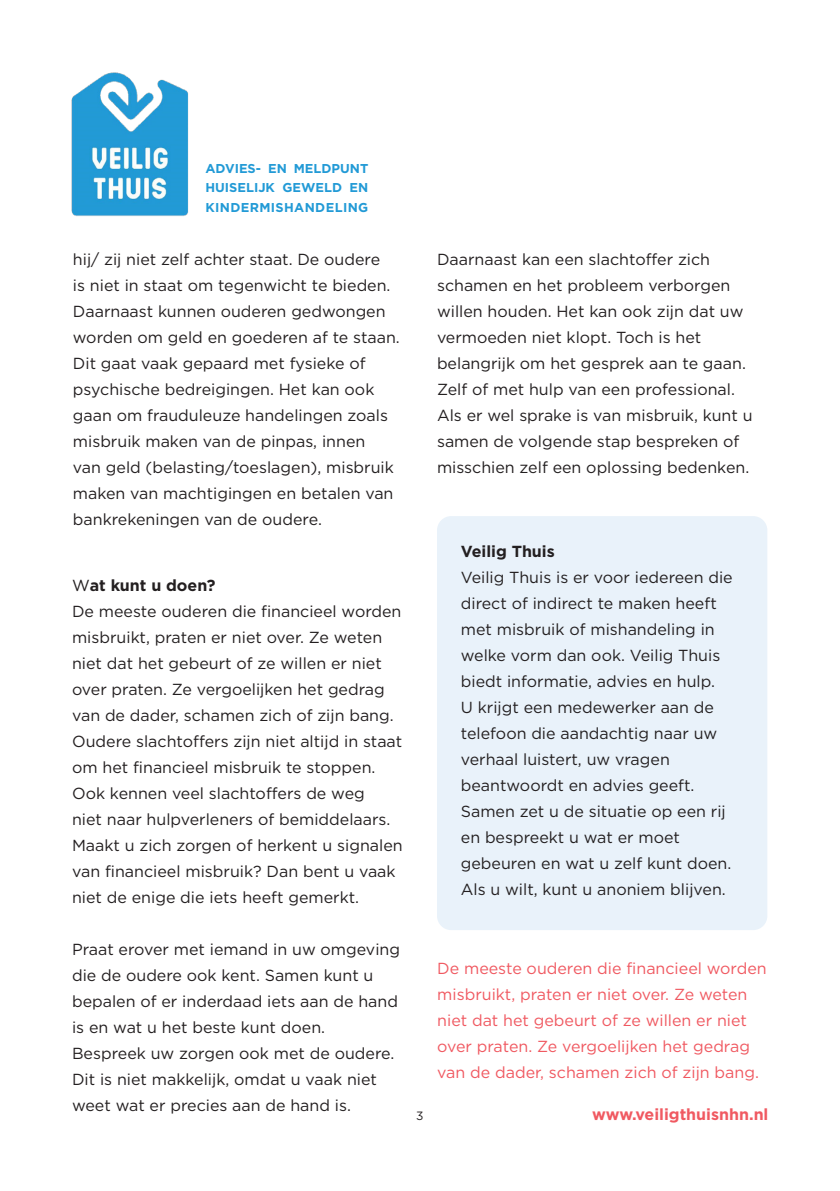
<style>
.page{position:relative;width:840px;height:1191px;background:#fff}
.page>*{position:absolute;margin:0;border:0;box-sizing:border-box;transform-origin:0 0}
.t1{font:16px/26px "Gotham";color:#231f20}
.t2{font:16px/26px "Gotham";color:#f05961}
.t3{font:700 16px "Gotham";color:#231f20}
.t4{font:700 16px "Gotham";color:#f05961}
.t5{font:700 12.8px/19.4px "Gotham";color:#229ad6;text-align:justify}
.t6{font:12px "Gotham";color:#231f20}
.s1{font-weight:400}
</style>
<div class="page">
<img style="left:71px;top:72px;width:118px;height:144px">
<div style="left:437px;top:516px;width:329px;height:414px;background:#e9f2fa;border-radius:14px"></div>
<p class="t5" style="left:205px;top:159px;width:164px">ADVIES- EN MELDPUNT HUISELIJK GEWELD EN KINDERMISHANDELING</p>
<p class="t1" style="left:73px;top:246px;width:328px">hij/ zij niet zelf achter staat. De oudere<br>is niet in staat om tegenwicht te bieden.<br>Daarnaast kunnen ouderen gedwongen worden om geld en goederen af te staan.<br>Dit gaat vaak gepaard met fysieke of psychische bedreigingen. Het kan ook gaan om frauduleuze handelingen zoals misbruik maken van de pinpas, innen<br>van geld (belasting/toeslagen), misbruik maken van machtigingen en betalen van bankrekeningen van de oudere.</p>
<p class="t3" style="left:72px;top:574px;width:145px"><span class="s1">W</span>at kunt u doen?</p>
<p class="t1" style="left:72px;top:598px;width:332px">De meeste ouderen die financieel worden misbruikt, praten er niet over. Ze weten niet dat het gebeurt of ze willen er niet over praten. Ze vergoelijken het gedrag van de dader, schamen zich of zijn bang.<br>Oudere slachtoffers zijn niet altijd in staat om het financieel misbruik te stoppen.<br>Ook kennen veel slachtoffers de weg<br>niet naar hulpverleners of bemiddelaars.<br>Maakt u zich zorgen of herkent u signalen van financieel misbruik? Dan bent u vaak niet de enige die iets heeft gemerkt.</p>
<p class="t1" style="left:72px;top:936px;width:329px">Praat erover met iemand in uw omgeving die de oudere ook kent. Samen kunt u bepalen of er inderdaad iets aan de hand is en wat u het beste kunt doen.</p>
<p class="t1" style="left:72px;top:1040px;width:323px">Bespreek uw zorgen ook met de oudere.<br>Dit is niet makkelijk, omdat u vaak niet weet wat er precies aan de hand is.</p>
<p class="t1" style="left:437px;top:246px;width:274px">Daarnaast kan een slachtoffer zich</p>
<p class="t1" style="left:437px;top:272px;width:308px">schamen en het probleem verborgen willen houden. Het kan ook zijn dat uw vermoeden niet klopt. Toch is het</p>
<p class="t1" style="left:437px;top:350px;width:317px">belangrijk om het gesprek aan te gaan.<br>Zelf of met hulp van een professional.<br>Als er wel sprake is van misbruik, kunt u samen de volgende stap bespreken of misschien zelf een oplossing bedenken.</p>
<p class="t3" style="left:460px;top:540px;width:95px">Veilig Thuis</p>
<p class="t1" style="left:460px;top:564px;width:273px">Veilig Thuis is er voor iedereen die direct of indirect te maken heeft met misbruik of mishandeling in welke vorm dan ook. Veilig Thuis biedt informatie, advies en hulp.<br>U krijgt een medewerker aan de telefoon die aandachtig naar uw verhaal luistert, uw vragen</p>
<p class="t1" style="left:460px;top:772px;width:235px">beantwoordt en advies geeft.</p>
<p class="t1" style="left:460px;top:798px;width:266px">Samen zet u de situatie op een rij en bespreekt u wat er moet</p>
<p class="t1" style="left:460px;top:850px;width:272px">gebeuren en wat u zelf kunt doen.<br>Als u wilt, kunt u anoniem blijven.</p>
<p class="t2" style="left:437px;top:955px;width:331px">De meeste ouderen die financieel worden misbruikt, praten er niet over. Ze weten niet dat het gebeurt of ze willen er niet over praten. Ze vergoelijken het gedrag van de dader, schamen zich of zijn bang.</p>
<p class="t6" style="left:416px;top:1109px;width:9px">3</p>
<p class="t4" style="left:592px;top:1104px;width:178px">www.veiligthuisnhn.nl</p>
</div>
